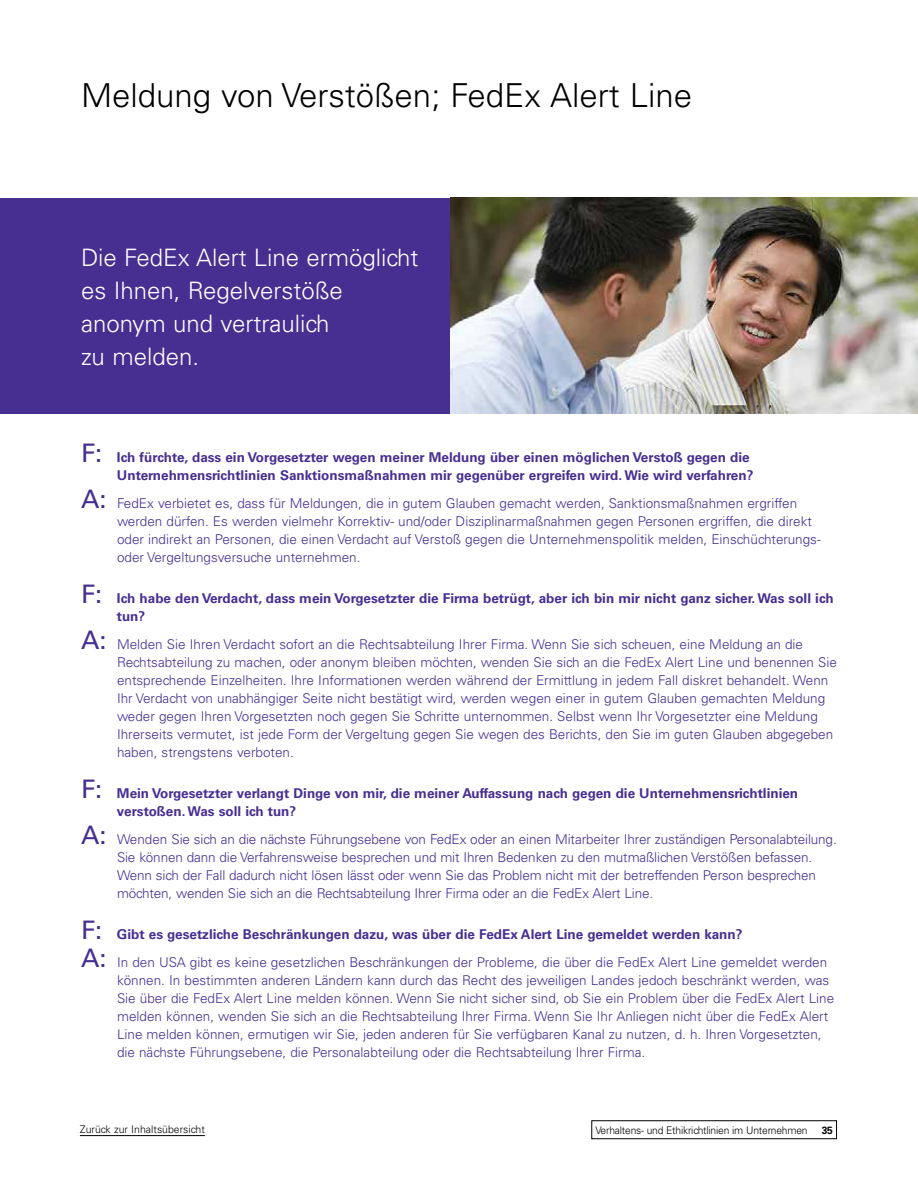
<style>
.page{position:relative;width:918px;height:1188px;background:#fff}
.page>*{position:absolute;margin:0;border:0;box-sizing:border-box;transform-origin:0 0}
.t1{font:300 33px "Univers";color:#000}
.t2{font:300 24px/33px "Univers";color:#fff}
.t3{font:300 13.5px/18px "Univers";color:#472f92}
.t4{font:700 13.5px/18px "Univers";color:#472f92}
.t5{font:300 10.5px "Univers";letter-spacing:-.02em;color:#000}
.t6{font:300 10.5px "Univers";color:#000}
.t7{font:700 10.5px "Univers";color:#000}
.s1{font-weight:400;font-size:25.5px}
.s2{font-weight:700}
</style>
<div class="page">
<div style="left:592px;top:1121px;width:245px;height:18px;border:1px solid #000"></div>
<hr style="left:80px;top:1135px;width:125px;height:1px;background:#000">
<div style="left:0;top:198px;width:468px;height:216px;background:#472f92"></div>
<img style="left:450px;top:198px;width:468px;height:216px">
<h1 class="t1" style="left:81px;top:76px;width:613px">Meldung von Verstößen; FedEx Alert Line</h1>
<h2 class="t2" style="left:81px;top:241px;width:339px">Die FedEx Alert Line ermöglicht es Ihnen, Regelverstöße anonym und vertraulich<br>zu melden.</h2>
<p class="t4" style="left:81px;top:448px;width:674px;text-align:right"><span class="s1">F:</span> Ich fürchte, dass ein Vorgesetzter wegen meiner Meldung über einen möglichen Verstoß gegen die<br>Unternehmensrichtlinien Sanktionsmaßnahmen mir gegenüber ergreifen wird. Wie wird verfahren?</p>
<p class="t3" style="left:117px;top:495px;width:705px;text-indent:-36px"><span class="s1">A:</span> FedEx verbietet es, dass für Meldungen, die in gutem Glauben gemacht werden, Sanktionsmaßnahmen ergriffen werden dürfen. Es werden vielmehr Korrektiv- und/oder Disziplinarmaßnahmen gegen Personen ergriffen, die direkt oder indirekt an Personen, die einen Verdacht auf Verstoß gegen die Unternehmenspolitik melden, Einschüchterungs&shy;oder Vergeltungsversuche unternehmen.</p>
<p class="t4" style="left:117px;top:589px;width:718px;text-indent:-36px"><span class="s1">F:</span> Ich habe den Verdacht, dass mein Vorgesetzter die Firma betrügt, aber ich bin mir nicht ganz sicher. Was soll ich tun?</p>
<p class="t3" style="left:117px;top:636px;width:722px;text-indent:-36px"><span class="s1">A:</span> Melden Sie Ihren Verdacht sofort an die Rechtsabteilung Ihrer Firma. Wenn Sie sich scheuen, eine Meldung an die Rechtsabteilung zu machen, oder anonym bleiben möchten, wenden Sie sich an die FedEx Alert Line und benennen Sie entsprechende Einzelheiten. Ihre Informationen werden während der Ermittlung in jedem Fall diskret behandelt. Wenn Ihr Verdacht von unabhängiger Seite nicht bestätigt wird, werden wegen einer in gutem Glauben gemachten Meldung weder gegen Ihren Vorgesetzten noch gegen Sie Schritte unternommen. Selbst wenn Ihr Vorgesetzter eine Meldung Ihrerseits vermutet, ist jede Form der Vergeltung gegen Sie wegen des Berichts, den Sie im guten Glauben abgegeben haben, strengstens verboten.</p>
<p class="t4" style="left:117px;top:784px;width:683px;text-indent:-36px"><span class="s1">F:</span> Mein Vorgesetzter verlangt Dinge von mir, die meiner Auffassung nach gegen die Unternehmensrichtlinien verstoßen. Was soll ich tun?</p>
<p class="t3" style="left:117px;top:831px;width:722px;text-indent:-36px"><span class="s1">A:</span> Wenden Sie sich an die nächste Führungsebene von FedEx oder an einen Mitarbeiter Ihrer zuständigen Personalabteilung.<br>Sie können dann die Verfahrensweise besprechen und mit Ihren Bedenken zu den mutmaßlichen Verstößen befassen.<br>Wenn sich der Fall dadurch nicht lösen lässt oder wenn Sie das Problem nicht mit der betreffenden Person besprechen möchten, wenden Sie sich an die Rechtsabteilung Ihrer Firma oder an die FedEx Alert Line.</p>
<p class="t3" style="left:81px;top:920px;width:748px;line-height:28.5px"><span class="s1">F:</span> <span class="s2">Gibt es gesetzliche Beschränkungen dazu, was über die FedEx Alert Line gemeldet werden kann?<br></span><span class="s1">A:</span> In den USA gibt es keine gesetzlichen Beschränkungen der Probleme, die über die FedEx Alert Line gemeldet werden</p>
<p class="t3" style="left:117px;top:972px;width:719px">können. In bestimmten anderen Ländern kann durch das Recht des jeweiligen Landes jedoch beschränkt werden, was Sie über die FedEx Alert Line melden können. Wenn Sie nicht sicher sind, ob Sie ein Problem über die FedEx Alert Line melden können, wenden Sie sich an die Rechtsabteilung Ihrer Firma. Wenn Sie Ihr Anliegen nicht über die FedEx Alert Line melden können, ermutigen wir Sie, jeden anderen für Sie verfügbaren Kanal zu nutzen, d. h. Ihren Vorgesetzten, die nächste Führungsebene, die Personalabteilung oder die Rechtsabteilung Ihrer Firma.</p>
<p class="t6" style="left:80px;top:1123px;width:126px">Zurück zur Inhaltsübersicht</p>
<p class="t5" style="left:595px;top:1124px;width:214px">Verhaltens- und Ethikrichtlinien im Unternehmen</p>
<p class="t7" style="left:822px;top:1124px;width:13px">35</p>
</div>
